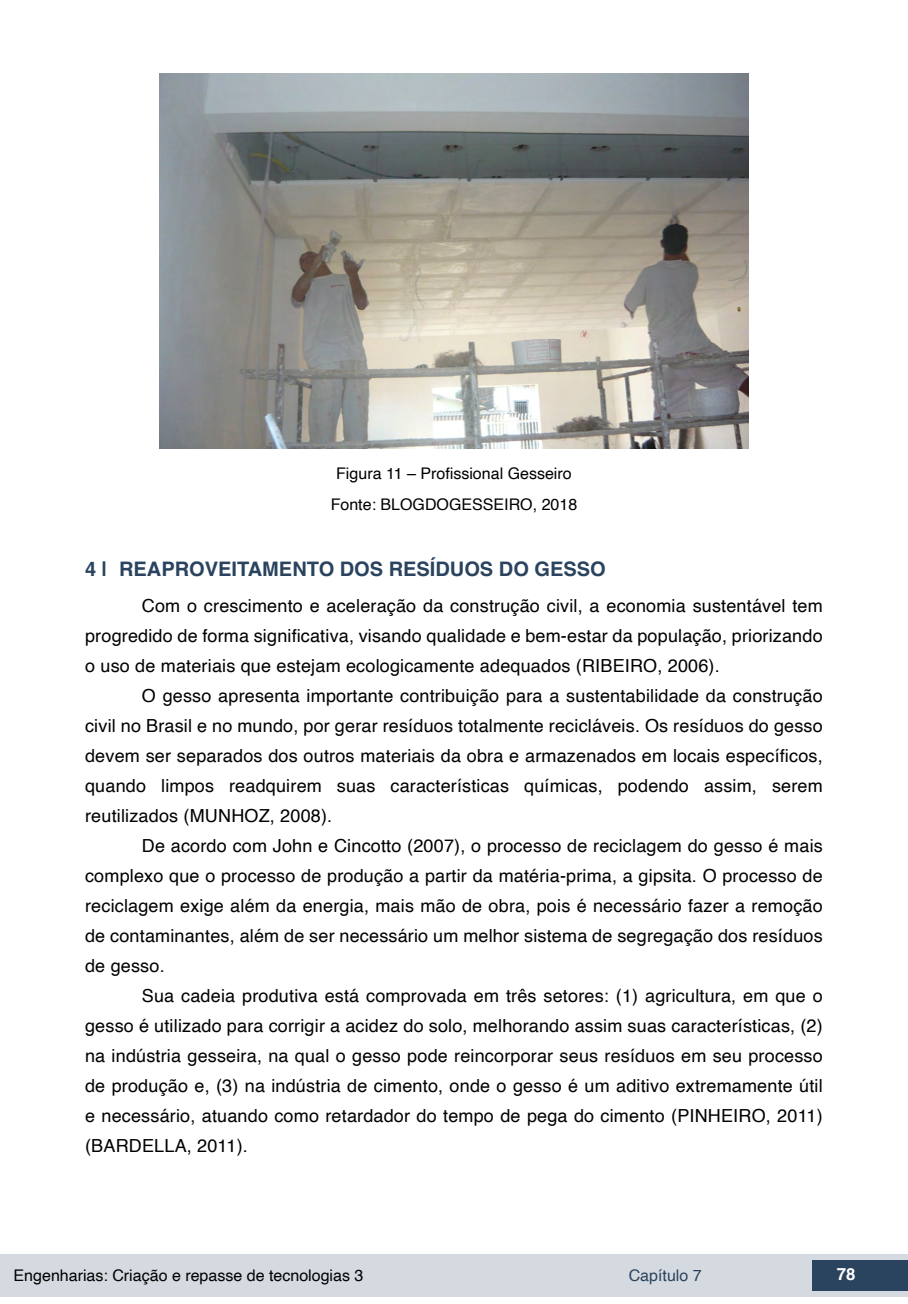
<style>
.page{position:relative;width:908px;height:1304px;background:#fff}
.page>*{position:absolute;margin:0;border:0;box-sizing:border-box;transform-origin:0 0}
.t1{font:700 20px "Helvetica";color:#2a435e}
.t2{font:18px/30px "Helvetica";letter-spacing:.01em;color:#000;text-align:justify}
.t3{font:700 16.8px "Helvetica";color:#fff}
.t4{font:16px/30.6px "Helvetica";color:#000;text-align:center}
.t5{font:16px "Helvetica";color:#2a435e}
</style>
<div class="page">
<div style="left:0;top:1254px;width:906px;height:43px;background:#d4dadf"></div>
<div style="left:812px;top:1261px;width:95px;height:30px;background:#2a435e"></div>
<img style="left:159px;top:74px;width:589px;height:375px">
<p class="t4" style="left:330px;top:459px;width:248px">Figura 11 – Profissional Gesseiro<br>Fonte: BLOGDOGESSEIRO, 2018</p>
<p class="t1" style="left:85px;top:557px;width:522px">4 | REAPROVEITAMENTO DOS RESÍDUOS DO GESSO</p>
<p class="t2" style="left:85px;top:591px;width:738px;text-indent:57px">Com o crescimento e aceleração da construção civil, a economia sustentável tem progredido de forma significativa, visando qualidade e bem-estar da população, priorizando o uso de materiais que estejam ecologicamente adequados (RIBEIRO, 2006).</p>
<p class="t2" style="left:85px;top:681px;width:738px;text-indent:57px">O gesso apresenta importante contribuição para a sustentabilidade da construção civil no Brasil e no mundo, por gerar resíduos totalmente recicláveis. Os resíduos do gesso devem ser separados dos outros materiais da obra e armazenados em locais específicos, quando limpos readquirem suas características químicas, podendo assim, serem reutilizados (MUNHOZ, 2008).</p>
<p class="t2" style="left:85px;top:831px;width:738px;text-indent:57px">De acordo com John e Cincotto (2007), o processo de reciclagem do gesso é mais complexo que o processo de produção a partir da matéria-prima, a gipsita. O processo de reciclagem exige além da energia, mais mão de obra, pois é necessário fazer a remoção de contaminantes, além de ser necessário um melhor sistema de segregação dos resíduos de gesso.</p>
<p class="t2" style="left:85px;top:981px;width:738px;text-indent:57px">Sua cadeia produtiva está comprovada em três setores: (1) agricultura, em que o gesso é utilizado para corrigir a acidez do solo, melhorando assim suas características, (2) na indústria gesseira, na qual o gesso pode reincorporar seus resíduos em seu processo de produção e, (3) na indústria de cimento, onde o gesso é um aditivo extremamente útil e necessário, atuando como retardador do tempo de pega do cimento (PINHEIRO, 2011) (BARDELLA, 2011).</p>
<p class="t4" style="left:14px;top:1260px;width:351px">Engenharias: Criação e repasse de tecnologias 3</p>
<p class="t5" style="left:628px;top:1263px;width:74px">Capítulo 7</p>
<p class="t3" style="left:836px;top:1264px;width:20px">78</p>
</div>
